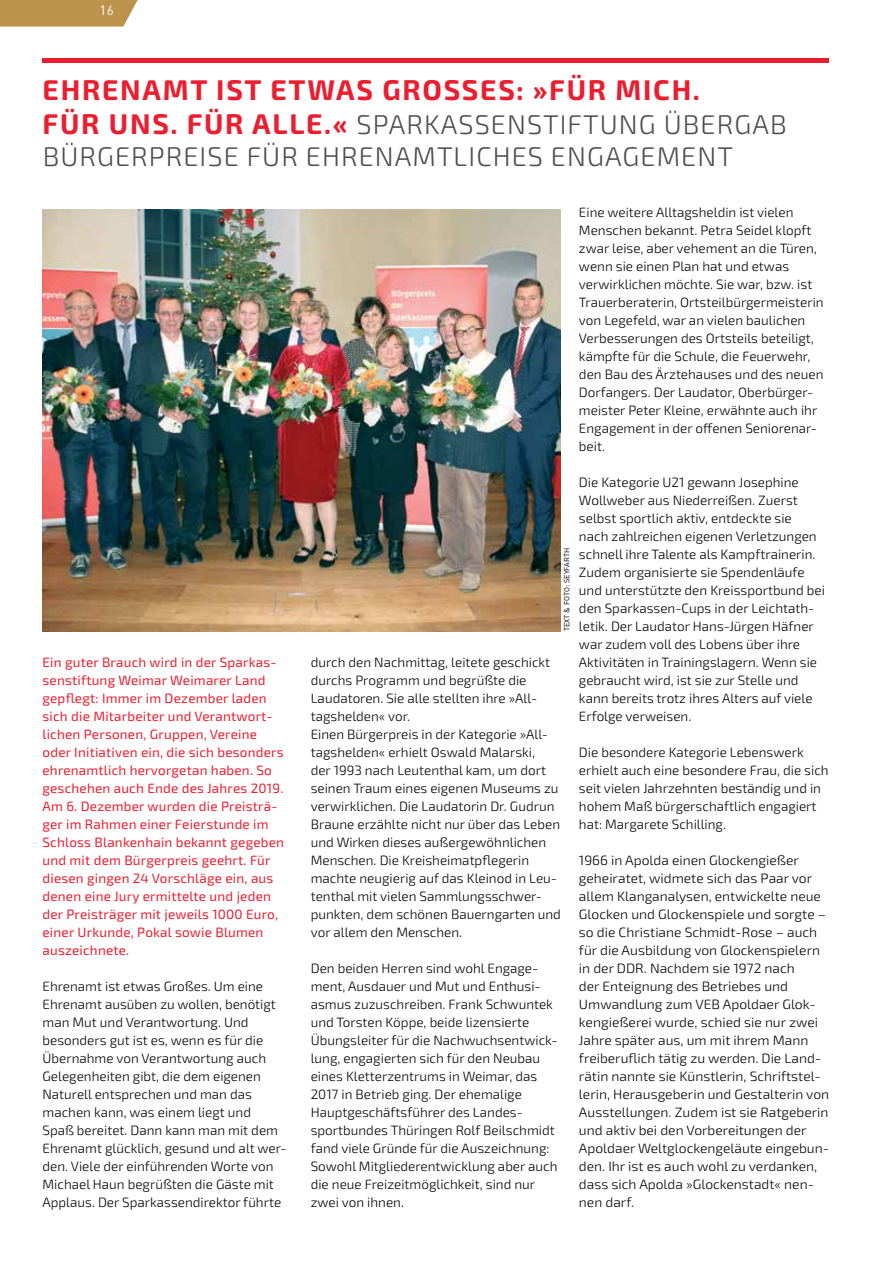
<style>
.page{position:relative;width:893px;height:1263px;background:#fff}
.page>*{position:absolute;margin:0;border:0;box-sizing:border-box;transform-origin:0 0}
.t1{font:700 28.5px "Exo 2.0";letter-spacing:.06em;color:#eb1e30}
.t2{font:300 27px/32.4px "Exo 2.0";letter-spacing:.04em;color:#4d4d4f}
.t3{font:300 13.5px/18px "Exo 2.0";color:#000}
.t4{font:13.5px/18px "Exo 2.0";letter-spacing:.015em;color:#eb1e30}
.t5{font:13.5px "DIN";color:#fff}
.t6{font:7.5px "DIN";color:#000}
.s1{font-weight:700;font-size:28.5px;color:#eb1e30}
</style>
<div class="page">
<svg style="left:0;top:0;width:138px;height:27px;background:#c19a58"></svg>
<div style="left:43px;top:58px;width:786px;height:5px;background:#eb1e30"></div>
<img style="left:43px;top:209px;width:518px;height:422px">
<p class="t5" style="left:100px;top:2px;width:16px">16</p>
<h1 class="t1" style="left:43px;top:73px;width:659px">EHRENAMT IST ETWAS GROSSES: »FÜR MICH.</h1>
<h2 class="t2" style="left:43px;top:109px;width:745px"><span class="s1">FÜR UNS. FÜR ALLE.«</span> SPARKASSENSTIFTUNG ÜBERGAB<br>BÜRGERPREISE FÜR EHRENAMTLICHES ENGAGEMENT</h2>
<p class="t4" style="left:43px;top:654px;width:243px">Ein guter Brauch wird in der Sparkas&shy;senstiftung Weimar Weimarer Land gepflegt: Immer im Dezember laden sich die Mitarbeiter und Verantwort&shy;lichen Personen, Gruppen, Vereine oder Initiativen ein, die sich besonders ehrenamtlich hervorgetan haben. So geschehen auch Ende des Jahres 2019.<br>Am 6. Dezember wurden die Preisträ&shy;ger im Rahmen einer Feierstunde im Schloss Blankenhain bekannt gegeben und mit dem Bürgerpreis geehrt. Für diesen gingen 24 Vorschläge ein, aus denen eine Jury ermittelte und jeden der Preisträger mit jeweils 1000 Euro, einer Urkunde, Pokal sowie Blumen auszeichnete.</p>
<p class="t3" style="left:43px;top:978px;width:246px">Ehrenamt ist etwas Großes. Um eine Ehrenamt ausüben zu wollen, benötigt man Mut und Verantwortung. Und besonders gut ist es, wenn es für die Übernahme von Verantwortung auch Gelegenheiten gibt, die dem eigenen Naturell entsprechen und man das machen kann, was einem liegt und<br>Spaß bereitet. Dann kann man mit dem Ehrenamt glücklich, gesund und alt wer&shy;den. Viele der einführenden Worte von Michael Haun begrüßten die Gäste mit Applaus. Der Sparkassendirektor führte</p>
<p class="t6" style="left:562px;top:631px;width:85px;rotate:-90deg">TEXT &amp; FOTO: SEYFARTH</p>
<p class="t3" style="left:311px;top:654px;width:252px">durch den Nachmittag, leitete geschickt durchs Programm und begrüßte die Laudatoren. Sie alle stellten ihre »All&shy;tagshelden« vor.<br>Einen Bürgerpreis in der Kategorie »All&shy;tagshelden« erhielt Oswald Malarski,<br>der 1993 nach Leutenthal kam, um dort seinen Traum eines eigenen Museums zu verwirklichen. Die Laudatorin Dr. Gudrun Braune erzählte nicht nur über das Leben und Wirken dieses außergewöhnlichen Menschen. Die Kreisheimatpflegerin machte neugierig auf das Kleinod in Leu&shy;tenthal mit vielen Sammlungsschwer&shy;punkten, dem schönen Bauerngarten und vor allem den Menschen.</p>
<p class="t3" style="left:311px;top:960px;width:249px">Den beiden Herren sind wohl Engage&shy;ment, Ausdauer und Mut und Enthusi&shy;asmus zuzuschreiben. Frank Schwuntek und Torsten Köppe, beide lizensierte Übungsleiter für die Nachwuchsentwick&shy;lung, engagierten sich für den Neubau eines Kletterzentrums in Weimar, das 2017 in Betrieb ging. Der ehemalige Hauptgeschäftsführer des Landes&shy;sportbundes Thüringen Rolf Beilschmidt fand viele Gründe für die Auszeichnung:<br>Sowohl Mitgliederentwicklung aber auch die neue Freizeitmöglichkeit, sind nur zwei von ihnen.</p>
<p class="t3" style="left:579px;top:204px;width:246px">Eine weitere Alltagsheldin ist vielen Menschen bekannt. Petra Seidel klopft zwar leise, aber vehement an die Türen, wenn sie einen Plan hat und etwas verwirklichen möchte. Sie war, bzw. ist Trauerberaterin, Ortsteilbürgermeisterin von Legefeld, war an vielen baulichen Verbesserungen des Ortsteils beteiligt, kämpfte für die Schule, die Feuerwehr, den Bau des Ärztehauses und des neuen Dorfangers. Der Laudator, Oberbürger&shy;meister Peter Kleine, erwähnte auch ihr Engagement in der offenen Seniorenar&shy;beit.</p>
<p class="t3" style="left:579px;top:474px;width:247px">Die Kategorie U21 gewann Josephine Wollweber aus Niederreißen. Zuerst selbst sportlich aktiv, entdeckte sie<br>nach zahlreichen eigenen Verletzungen schnell ihre Talente als Kampftrainerin.<br>Zudem organisierte sie Spendenläufe und unterstützte den Kreissportbund bei den Sparkassen-Cups in der Leichtath&shy;letik. Der Laudator Hans-Jürgen Häfner war zudem voll des Lobens über ihre Aktivitäten in Trainingslagern. Wenn sie gebraucht wird, ist sie zur Stelle und kann bereits trotz ihres Alters auf viele Erfolge verweisen.</p>
<p class="t3" style="left:579px;top:743px;width:251px">Die besondere Kategorie Lebenswerk erhielt auch eine besondere Frau, die sich seit vielen Jahrzehnten beständig und in hohem Maß bürgerschaftlich engagiert hat: Margarete Schilling.</p>
<p class="t3" style="left:579px;top:852px;width:252px">1966 in Apolda einen Glockengießer geheiratet, widmete sich das Paar vor allem Klanganalysen, entwickelte neue Glocken und Glockenspiele und sorgte – so die Christiane Schmidt-Rose – auch für die Ausbildung von Glockenspielern in der DDR. Nachdem sie 1972 nach<br>der Enteignung des Betriebes und Umwandlung zum VEB Apoldaer Gloc&shy;kengießerei wurde, schied sie nur zwei Jahre später aus, um mit ihrem Mann freiberuflich tätig zu werden. Die Land&shy;rätin nannte sie Künstlerin, Schriftstel&shy;lerin, Herausgeberin und Gestalterin von Ausstellungen. Zudem ist sie Ratgeberin und aktiv bei den Vorbereitungen der Apoldaer Weltglockengeläute eingebun&shy;den. Ihr ist es auch wohl zu verdanken, dass sich Apolda »Glockenstadt« nen&shy;nen darf.</p>
</div>
